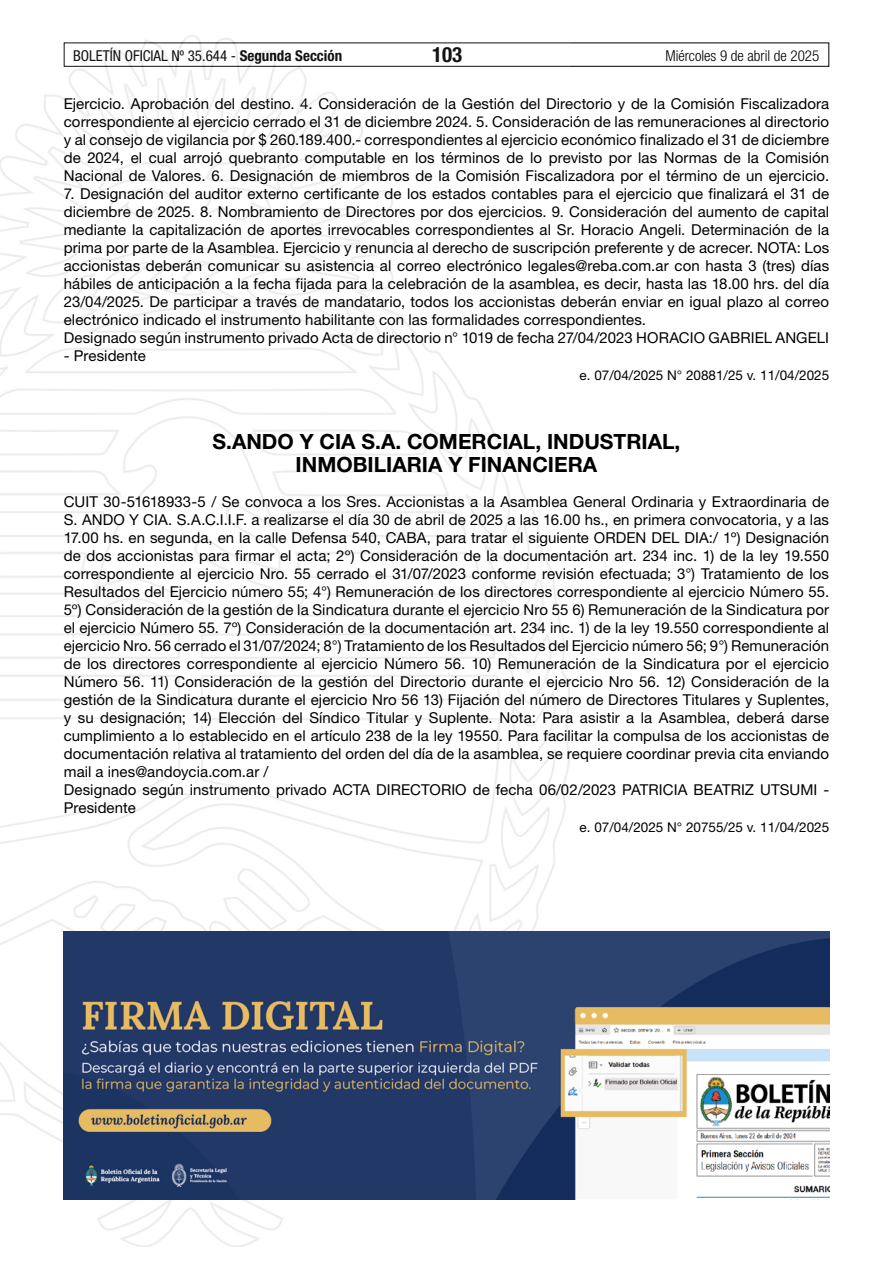
<style>
.page{position:relative;width:893px;height:1263px;background:#fff}
.page>*{position:absolute;margin:0;border:0;box-sizing:border-box;transform-origin:0 0}
.t1{font:700 21px/22.5px "Helvetica Neue LT Std";color:#000;text-align:center}
.t2{font:700 condensed 21px "Helvetica Neue LT Std";color:#000}
.t3{font:15px/18px "Helvetica Neue LT Std";letter-spacing:.005em;color:#000}
.t4{font:condensed 15px "Helvetica Neue LT Std";color:#000}
.t5{font:300 condensed 15px "Helvetica Neue LT Std";color:#000}
.t6{font:13.5px "Helvetica Neue LT Std";color:#000}
.s1{font-weight:700}
</style>
<div class="page">
<div style="left:64px;top:43px;width:765px;height:24px;border:1px solid #000"></div>
<img style="left:0;top:35px;width:569px;height:1211px">
<img style="left:64px;top:931px;width:765px;height:268px">
<p class="t4" style="left:73px;top:47px;width:271px">BOLETÍN OFICIAL Nº 35.644 - <span class="s1">Segunda Sección</span></p>
<h1 class="t2" style="left:432px;top:42px;width:32px">103</h1>
<p class="t5" style="left:665px;top:47px;width:155px">Miércoles 9 de abril de 2025</p>
<p class="t3" style="left:64px;top:94px;width:767px;text-align:justify">Ejercicio. Aprobación del destino. 4. Consideración de la Gestión del Directorio y de la Comisión Fiscalizadora correspondiente al ejercicio cerrado el 31 de diciembre 2024. 5. Consideración de las remuneraciones al directorio y al consejo de vigilancia por $ 260.189.400.- correspondientes al ejercicio económico finalizado el 31 de diciembre de 2024, el cual arrojó quebranto computable en los términos de lo previsto por las Normas de la Comisión Nacional de Valores. 6. Designación de miembros de la Comisión Fiscalizadora por el término de un ejercicio.</p>
<p class="t3" style="left:64px;top:184px;width:767px">7. Designación del auditor externo certificante de los estados contables para el ejercicio que finalizará el 31 de diciembre de 2025. 8. Nombramiento de Directores por dos ejercicios. 9. Consideración del aumento de capital mediante la capitalización de aportes irrevocables correspondientes al Sr. Horacio Angeli. Determinación de la prima por parte de la Asamblea. Ejercicio y renuncia al derecho de suscripción preferente y de acrecer. NOTA: Los accionistas deberán comunicar su asistencia al correo electrónico legales@reba.com.ar con hasta 3 (tres) días hábiles de anticipación a la fecha fijada para la celebración de la asamblea, es decir, hasta las 18.00 hrs. del día 23/04/2025. De participar a través de mandatario, todos los accionistas deberán enviar en igual plazo al correo electrónico indicado el instrumento habilitante con las formalidades correspondientes.<br>Designado según instrumento privado Acta de directorio n° 1019 de fecha 27/04/2023 HORACIO GABRIEL ANGELI</p>
<p class="t3" style="left:64px;top:346px;width:84px">- Presidente</p>
<p class="t6" style="left:580px;top:367px;width:251px">e. 07/04/2025 N° 20881/25 v. 11/04/2025</p>
<h1 class="t1" style="left:213px;top:430px;width:469px">S.ANDO Y CIA S.A. COMERCIAL, INDUSTRIAL,<br>INMOBILIARIA Y FINANCIERA</h1>
<p class="t3" style="left:64px;top:492px;width:767px">CUIT 30-51618933-5 / Se convoca a los Sres. Accionistas a la Asamblea General Ordinaria y Extraordinaria de S. ANDO Y CIA. S.A.C.I.I.F. a realizarse el día 30 de abril de 2025 a las 16.00 hs., en primera convocatoria, y a las 17.00 hs. en segunda, en la calle Defensa 540, CABA, para tratar el siguiente ORDEN DEL DIA:/ 1º) Designación de dos accionistas para firmar el acta; 2º) Consideración de la documentación art. 234 inc. 1) de la ley 19.550 correspondiente al ejercicio Nro. 55 cerrado el 31/07/2023 conforme revisión efectuada; 3°) Tratamiento de los Resultados del Ejercicio número 55; 4°) Remuneración de los directores correspondiente al ejercicio Número 55.<br>5º) Consideración de la gestión de la Sindicatura durante el ejercicio Nro 55 6) Remuneración de la Sindicatura por el ejercicio Número 55. 7º) Consideración de la documentación art. 234 inc. 1) de la ley 19.550 correspondiente al ejercicio Nro. 56 cerrado el 31/07/2024; 8°) Tratamiento de los Resultados del Ejercicio número 56; 9°) Remuneración de los directores correspondiente al ejercicio Número 56. 10) Remuneración de la Sindicatura por el ejercicio Número 56. 11) Consideración de la gestión del Directorio durante el ejercicio Nro 56. 12) Consideración de la gestión de la Sindicatura durante el ejercicio Nro 56 13) Fijación del número de Directores Titulares y Suplentes, y su designación; 14) Elección del Síndico Titular y Suplente. Nota: Para asistir a la Asamblea, deberá darse cumplimiento a lo establecido en el artículo 238 de la ley 19550. Para facilitar la compulsa de los accionistas de documentación relativa al tratamiento del orden del día de la asamblea, se requiere coordinar previa cita enviando mail a ines@andoycia.com.ar /<br>Designado según instrumento privado ACTA DIRECTORIO de fecha 06/02/2023 PATRICIA BEATRIZ UTSUMI - Presidente</p>
<p class="t6" style="left:580px;top:819px;width:251px">e. 07/04/2025 N° 20755/25 v. 11/04/2025</p>
</div>
